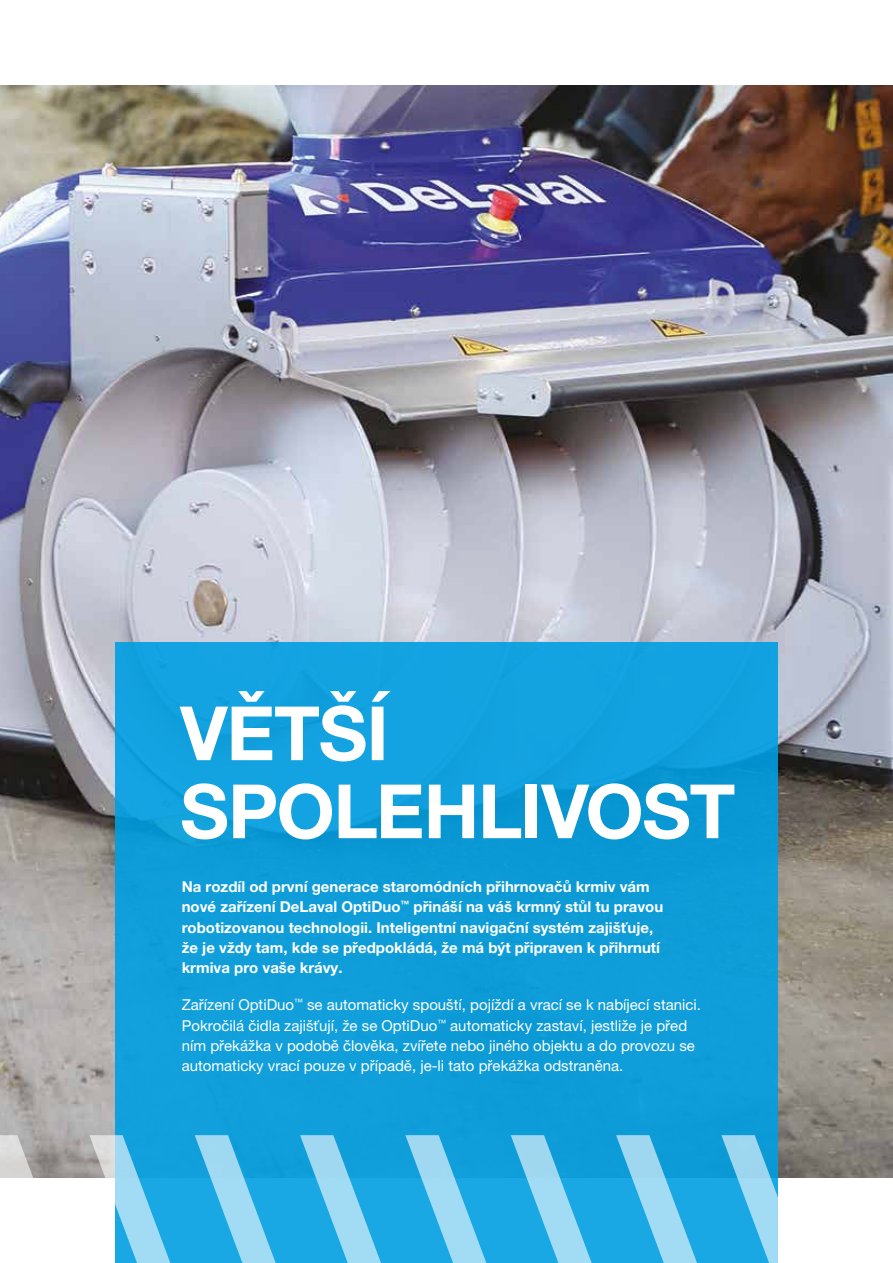
<style>
.page{position:relative;width:893px;height:1263px;background:#fff}
.page>*{position:absolute;margin:0;border:0;box-sizing:border-box;transform-origin:0 0}
.t1{font:700 75px/78px "Helvetica Neue LT Pro";letter-spacing:-.015em;color:#fff}
.t2{font:15px/20.2px "Helvetica Neue LT Pro";color:#fff}
.t3{font:700 15px/20.2px "Helvetica Neue LT Pro";color:#fff}
</style>
<div class="page">
<img style="left:0;top:85px;width:893px;height:1093px">
<div style="left:115px;top:642px;width:663px;height:621px;background:#109eda"></div>
<svg style="left:0;top:1135px;width:836px;height:128px"></svg>
<h1 class="t1" style="left:180px;top:693px;width:557px">VĚTŠÍ<br>SPOLEHLIVOST</h1>
<p class="t3" style="left:182px;top:876px;width:483px">Na rozdíl od první generace staromódních přihrnovačů krmiv vám nové zařízení DeLaval OptiDuo<sup>™</sup> přináší na váš krmný stůl tu pravou robotizovanou technologii. Inteligentní navigační systém zajišťuje, že je vždy tam, kde se předpokládá, že má být připraven k přihrnutí krmiva pro vaše krávy.</p>
<p class="t2" style="left:182px;top:995px;width:521px">Zařízení OptiDuo<sup>™</sup> se automaticky spouští, pojíždí a vrací se k nabíjecí stanici.<br>Pokročilá čidla zajišťují, že se OptiDuo<sup>™</sup> automaticky zastaví, jestliže je před ním překážka v podobě člověka, zvířete nebo jiného objektu a do provozu se automaticky vrací pouze v případě, je-li tato překážka odstraněna.</p>
</div>
